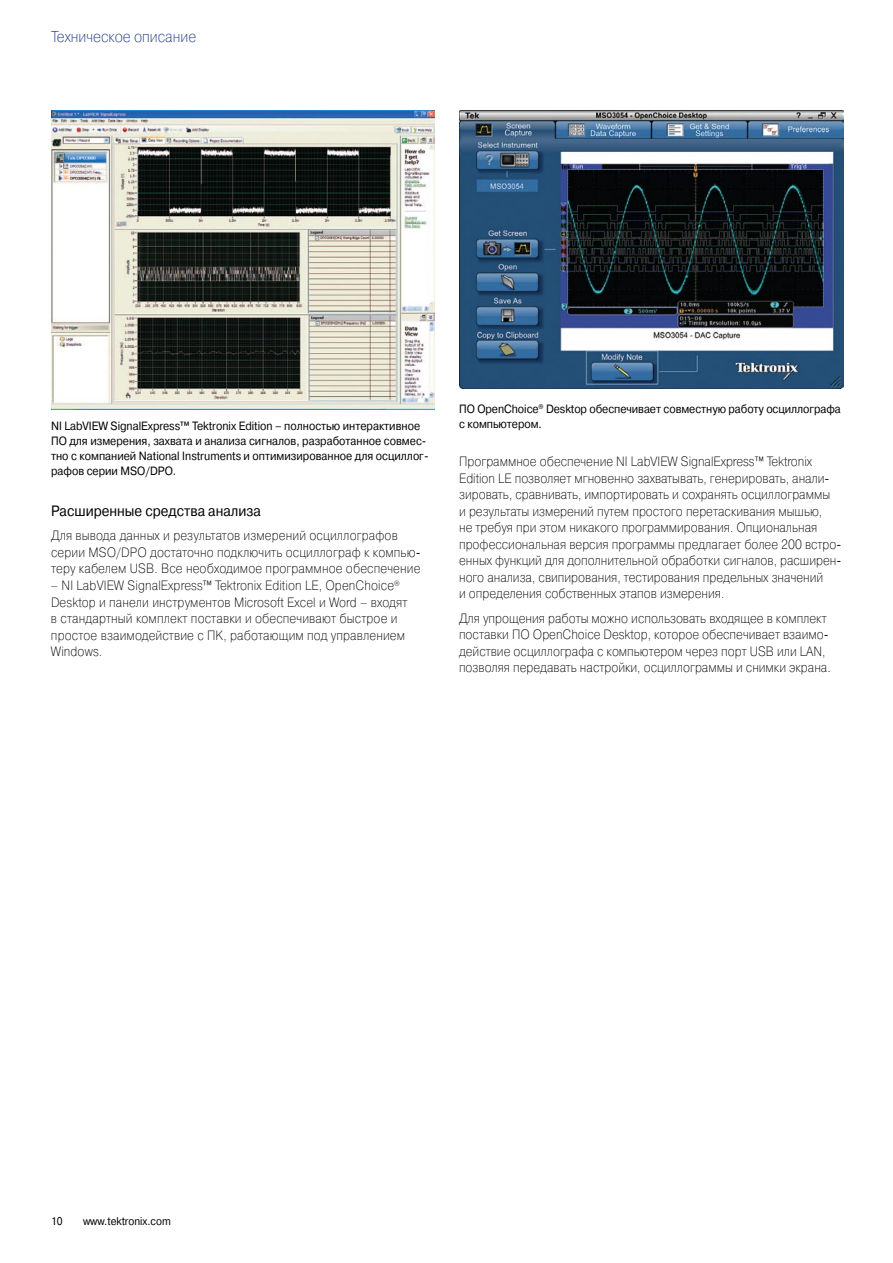
<style>
.page{position:relative;width:893px;height:1263px;background:#fff}
.page>*{position:absolute;margin:0;border:0;box-sizing:border-box;transform-origin:0 0}
.t1{font:15.75px "Pragmatica Light C";color:#1a3281;scale:.9 1}
.t2{font:15px "Pragmatica C";color:#000;scale:.9 1}
.t3{font:13.5px/16.5px "Pragmatica Light C";color:#000;scale:.9 1}
.t4{font:12px/15px "Pragmatica C";color:#000;scale:.9 1}
.t5{font:11.25px "Pragmatica C";color:#000;scale:.9 1}
</style>
<div class="page">
<img style="left:51px;top:111px;width:384px;height:299px">
<img style="left:459px;top:111px;width:385px;height:277px">
<p class="t1" style="left:51px;top:28px;width:163px">Техническое описание</p>
<p class="t4" style="left:51px;top:419px;width:421px">NI LabVIEW SignalExpress™ Tektronix Edition – полностью интерактивное ПО для измерения, захвата и анализа сигналов, разработанное совмес&shy;тно с компанией National Instruments и оптимизированное для осциллог&shy;рафов серии MSO/DPO.</p>
<p class="t2" style="left:51px;top:503px;width:235px">Расширенные средства анализа</p>
<p class="t3" style="left:51px;top:528px;width:412px">Для вывода данных и результатов измерений осциллографов серии MSO/DPO достаточно подключить осциллограф к компью&shy;теру кабелем USB. Все необходимое программное обеспечение</p>
<p class="t3" style="left:51px;top:577px;width:397px">– NI LabVIEW SignalExpress™ Tektronix Edition LE, OpenChoice<sup>® </sup>Desktop и панели инструментов Microsoft Excel и Word – входят в стандартный комплект поставки и обеспечивают быстрое и простое взаимодействие с ПК, работающим под управлением Windows.</p>
<p class="t4" style="left:459px;top:402px;width:426px">ПО OpenChoice<sup>®</sup> Desktop обеспечивает совместную работу осциллографа с компьютером.</p>
<p class="t3" style="left:459px;top:453px;width:426px">Программное обеспечение NI LabVIEW SignalExpress™ Tektronix Edition LE позволяет мгновенно захватывать, генерировать, анали&shy;зировать, сравнивать, импортировать и сохранять осциллограммы<br>и результаты измерений путем простого перетаскивания мышью,<br>не требуя при этом никакого программирования. Опциональная профессиональная версия программы предлагает более 200 встро&shy;енных функций для дополнительной обработки сигналов, расширен&shy;ного анализа, свипирования, тестирования предельных значений<br>и определения собственных этапов измерения.</p>
<p class="t3" style="left:459px;top:610px;width:415px">Для упрощения работы можно использовать входящее в комплект поставки ПО OpenChoice Desktop, которое обеспечивает взаимо&shy;действие осциллографа с компьютером через порт USB или LAN, позволяя передавать настройки, осциллограммы и снимки экрана.</p>
<p class="t5" style="left:51px;top:1215px;width:15px">10</p>
<p class="t5" style="left:83px;top:1215px;width:99px">www.tektronix.com</p>
</div>
